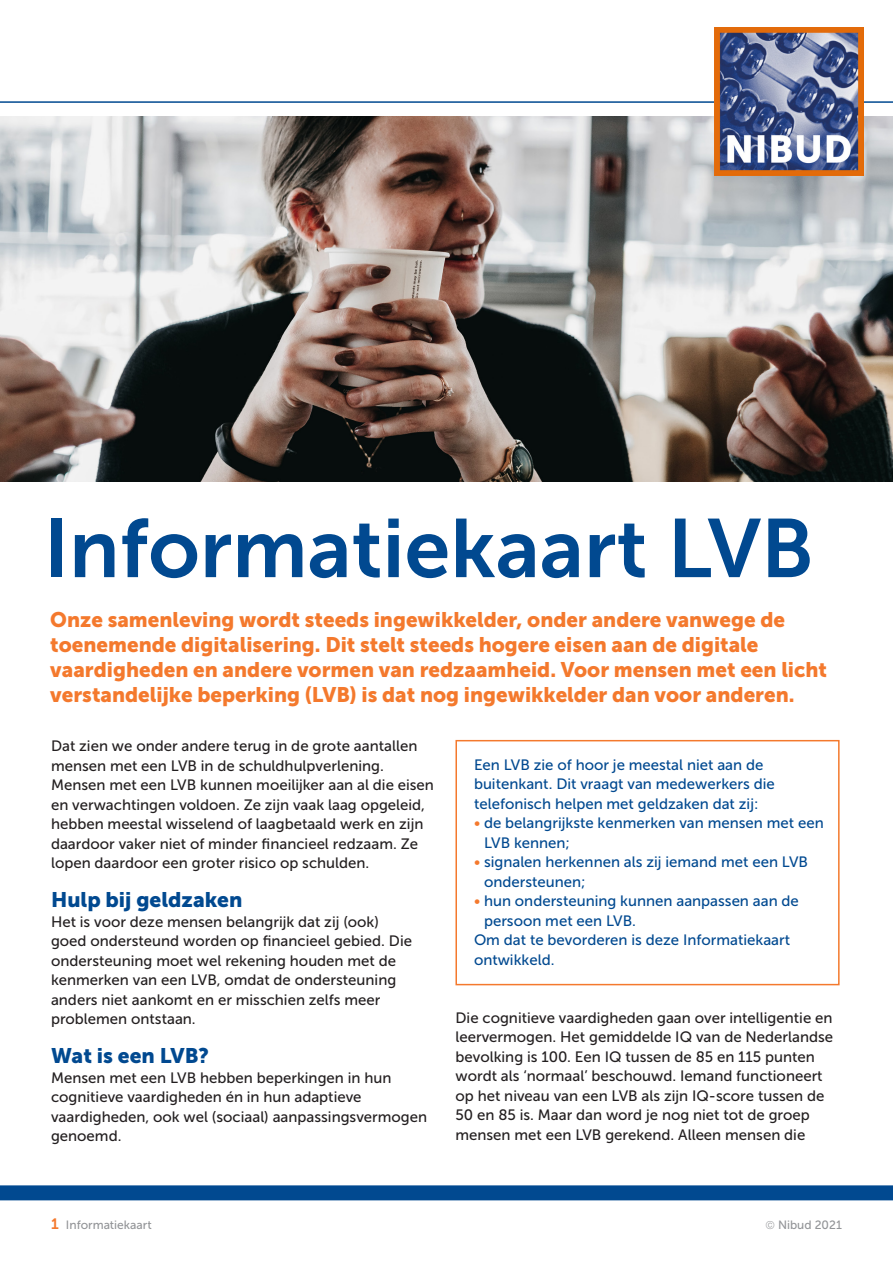
<style>
.page{position:relative;width:893px;height:1263px;background:#fff}
.page>*{position:absolute;margin:0;border:0;box-sizing:border-box;transform-origin:0 0}
.t1{font:82.5px "Museo Sans 700";color:#014990}
.t2{font:21px/25.2px "Museo Sans 900";color:#f4792d}
.t3{font:21px "Museo Sans 900";color:#014990}
.t4{font:15px/19.5px "Museo Sans 500";color:#231f20}
.t5{font:15px/19.5px "Museo Sans 500";color:#014990}
.t6{font:12px "Museo Sans 500";color:#939598}
.s1{color:#f4792d}
.s2{font-family:"Museo Sans 700";font-size:15px;color:#f4792d}
</style>
<div class="page">
<img style="left:0;top:117px;width:893px;height:365px">
<hr style="left:0;top:101px;width:893px;height:2px;background:#014990">
<div style="left:0;top:1185px;width:893px;height:15px;background:#014990"></div>
<img style="left:715px;top:28px;width:148px;height:148px">
<div style="left:455px;top:740px;width:385px;height:245px;border:2px solid #f4792d"></div>
<h1 class="t1" style="left:44px;top:503px;width:772px">Informatiekaart LVB</h1>
<p class="t2" style="left:50px;top:606px;width:778px">Onze samenleving wordt steeds ingewikkelder, onder andere vanwege de toenemende digitalisering. Dit stelt steeds hogere eisen aan de digitale vaardigheden en andere vormen van redzaamheid. Voor mensen met een licht verstandelijke beperking (LVB) is dat nog ingewikkelder dan voor anderen.</p>
<p class="t4" style="left:51px;top:736px;width:384px">Dat zien we onder andere terug in de grote aantallen mensen met een LVB in de schuldhulpverlening.<br>Mensen met een LVB kunnen moeilijker aan al die eisen en verwachtingen voldoen. Ze zijn vaak laag opgeleid, hebben meestal wisselend of laagbetaald werk en zijn daardoor vaker niet of minder financieel redzaam. Ze lopen daardoor een groter risico op schulden.</p>
<h2 class="t3" style="left:51px;top:888px;width:193px">Hulp bij geldzaken</h2>
<p class="t4" style="left:51px;top:912px;width:363px">Het is voor deze mensen belangrijk dat zij (ook) goed ondersteund worden op financieel gebied. Die ondersteuning moet wel rekening houden met de kenmerken van een LVB, omdat de ondersteuning anders niet aankomt en er misschien zelfs meer problemen ontstaan.</p>
<h2 class="t3" style="left:51px;top:1044px;width:160px">Wat is een LVB?</h2>
<p class="t4" style="left:51px;top:1068px;width:378px">Mensen met een LVB hebben beperkingen in hun cognitieve vaardigheden én in hun adaptieve vaardigheden, ook wel (sociaal) aanpassingsvermogen genoemd.</p>
<p class="t5" style="left:474px;top:755px;width:302px">Een LVB zie of hoor je meestal niet aan de buitenkant. Dit vraagt van medewerkers die telefonisch helpen met geldzaken dat zij:</p>
<p class="t5" style="left:484px;top:813px;width:341px;text-indent:-10px"><span class="s1">•</span> de belangrijkste kenmerken van mensen met een<br>LVB kennen;</p>
<p class="t5" style="left:484px;top:852px;width:326px;text-indent:-10px"><span class="s1">•</span> signalen herkennen als zij iemand met een LVB ondersteunen;</p>
<p class="t5" style="left:474px;top:891px;width:326px"><span class="s1">•</span> hun ondersteuning kunnen aanpassen aan de</p>
<p class="t5" style="left:484px;top:911px;width:153px">persoon met een LVB.</p>
<p class="t5" style="left:474px;top:930px;width:318px">Om dat te bevorderen is deze Informatiekaart</p>
<p class="t5" style="left:474px;top:950px;width:82px">ontwikkeld.</p>
<p class="t4" style="left:455px;top:1008px;width:379px">Die cognitieve vaardigheden gaan over intelligentie en leervermogen. Het gemiddelde IQ van de Nederlandse bevolking is 100. Een IQ tussen de 85 en 115 punten wordt als ‘normaal’ beschouwd. Iemand functioneert op het niveau van een LVB als zijn IQ-score tussen de 50 en 85 is. Maar dan word je nog niet tot de groep mensen met een LVB gerekend. Alleen mensen die</p>
<p class="t6" style="left:51px;top:1218px;width:102px"><span class="s2">1</span> Informatiekaart</p>
<p class="t6" style="left:778px;top:1218px;width:65px">Nibud 2021</p>
</div>
